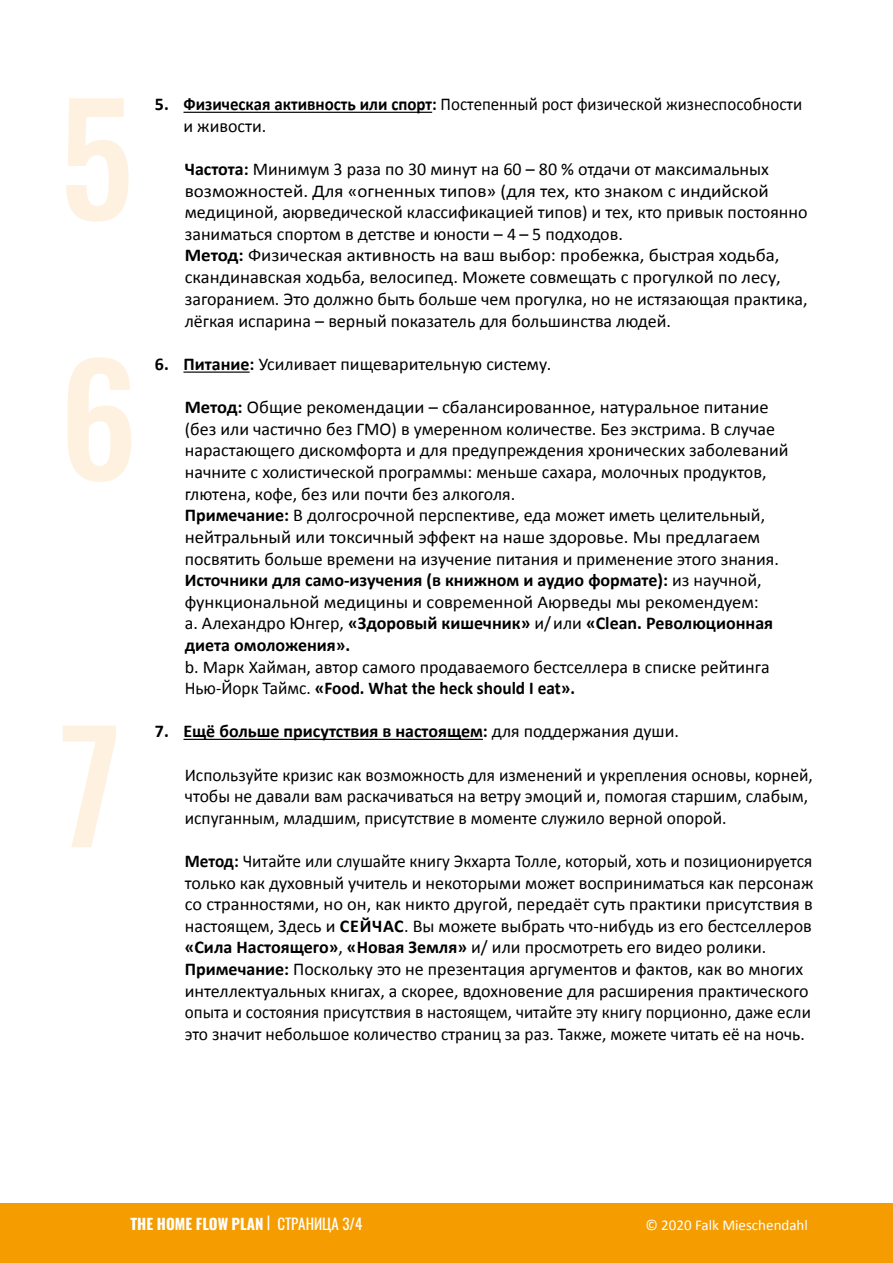
<style>
.page{position:relative;width:893px;height:1263px;background:#fff}
.page>*{position:absolute;margin:0;border:0;box-sizing:border-box;transform-origin:0 0}
.t1{font:500 150px "Oswald";color:#fef1df}
.t2{font:18px/21.6px "Calibri";color:#000}
.t3{font:18px/21.6px "Calibri";color:#000;text-align:justify;scale:.96 1}
.t4{font:18px/21.8px "Calibri";color:#000;scale:1.05 1}
.t5{font:700 18px/21.6px "Calibri";color:#000}
.t6{font:18px/21.6px "Calibri";color:#000;scale:.94 1}
.t7{font:700 15px "Oswald";color:#fff}
.t8{font:15px "Calibri";color:#fff}
.s1{font-weight:700}
.s2{font-weight:400}
</style>
<div class="page">
<div style="left:0;top:1203px;width:893px;height:60px;background:#f59d00"></div>
<hr style="left:183px;top:112px;width:249px;height:1px;background:#000">
<hr style="left:183px;top:371px;width:67px;height:2px;background:#000">
<hr style="left:183px;top:739px;width:300px;height:1px;background:#000">
<p class="t1" style="left:60px;top:80px;width:75px">5</p>
<p class="t1" style="left:60px;top:341px;width:80px">6</p>
<p class="t1" style="left:60px;top:708px;width:63px">7</p>
<p class="t6" style="left:183px;top:93px;width:660px;text-indent:-28px"><span class="s1">5. Физическая активность или спорт:</span> Постепенный рост физической жизнеспособности и живости.</p>
<p class="t2" style="left:185px;top:158px;width:624px"><span class="s1">Частота:</span> Минимум 3 раза по 30 минут на 60 – 80 % отдачи от максимальных возможностей. Для «огненных типов» (для тех, кто знаком с индийской медициной, аюрведической классификацией типов) и тех, кто привык постоянно заниматься спортом в детстве и юности – 4 – 5 подходов.</p>
<p class="t4" style="left:185px;top:244px;width:595px"><span class="s1">Метод:</span> Физическая активность на ваш выбор: пробежка, быстрая ходьба, скандинавская ходьба, велосипед. Можете совмещать с прогулкой по лесу, загоранием. Это должно быть больше чем прогулка, но не истязающая практика, лёгкая испарина – верный показатель для большинства людей.</p>
<p class="t2" style="left:155px;top:353px;width:398px"><span class="s1">6. Питание:</span> Усиливает пищеварительную систему.</p>
<p class="t2" style="left:185px;top:396px;width:605px"><span class="s1">Метод:</span> Общие рекомендации – сбалансированное, натуральное питание (без или частично без ГМО) в умеренном количестве. Без экстрима. В случае нарастающего дискомфорта и для предупреждения хронических заболеваний начните с холистической программы: меньше сахара, молочных продуктов, глютена, кофе, без или почти без алкоголя.</p>
<p class="t2" style="left:185px;top:504px;width:596px"><span class="s1">Примечание:</span> В долгосрочной перспективе, еда может иметь целительный, нейтральный или токсичный эффект на наше здоровье. Мы предлагаем посвятить больше времени на изучение питания и применение этого знания.</p>
<p class="t2" style="left:185px;top:569px;width:578px"><span class="s1">Источники для само-изучения (в книжном и аудио формате):</span> из научной, функциональной медицины и современной Аюрведы мы рекомендуем:</p>
<p class="t5" style="left:185px;top:612px;width:590px"><span class="s2">a. Алехандро Юнгер,</span> «Здоровый кишечник» <span class="s2">и/ или</span> «Clean. Революционная диета омоложения».</p>
<p class="t2" style="left:185px;top:655px;width:586px">b. Марк Хайман, автор самого продаваемого бестселлера в списке рейтинга<br>Нью-Йорк Таймс. <span class="s1">«Food. What the heck should I eat».</span></p>
<p class="t5" style="left:155px;top:720px;width:525px">7. Ещё больше присутствия в настоящем: <span class="s2">для поддержания души.</span></p>
<p class="t2" style="left:185px;top:763px;width:630px">Используйте кризис как возможность для изменений и укрепления основы, корней, чтобы не давали вам раскачиваться на ветру эмоций и, помогая старшим, слабым, испуганным, младшим, присутствие в моменте служило верной опорой.</p>
<p class="t3" style="left:185px;top:850px;width:656px"><span class="s1">Метод:</span> Читайте или слушайте книгу Экхарта Толле, который, хоть и позиционируется только как духовный учитель и некоторыми может восприниматься как персонаж со странностями, но он, как никто другой, передаёт суть практики присутствия в настоящем, Здесь и <span class="s1">СЕЙЧАС</span>. Вы можете выбрать что-нибудь из его бестселлеров <span class="s1">«Сила Настоящего»</span>, <span class="s1">«Новая Земля»</span> и/ или просмотреть его видео ролики.</p>
<p class="t2" style="left:185px;top:958px;width:628px"><span class="s1">Примечание:</span> Поскольку это не презентация аргументов и фактов, как во многих интеллектуальных книгах, а скорее, вдохновение для расширения практического опыта и состояния присутствия в настоящем, читайте эту книгу порционно, даже если это значит небольшое количество страниц за раз. Также, можете читать её на ночь.</p>
<p class="t7" style="left:131px;top:1216px;width:233px">THE HOME FLOW PLAN <span class="s2">| СТРАНИЦА 3/4</span></p>
<p class="t8" style="left:645px;top:1214px;width:164px">© 2020 Falk Mieschendahl</p>
</div>
